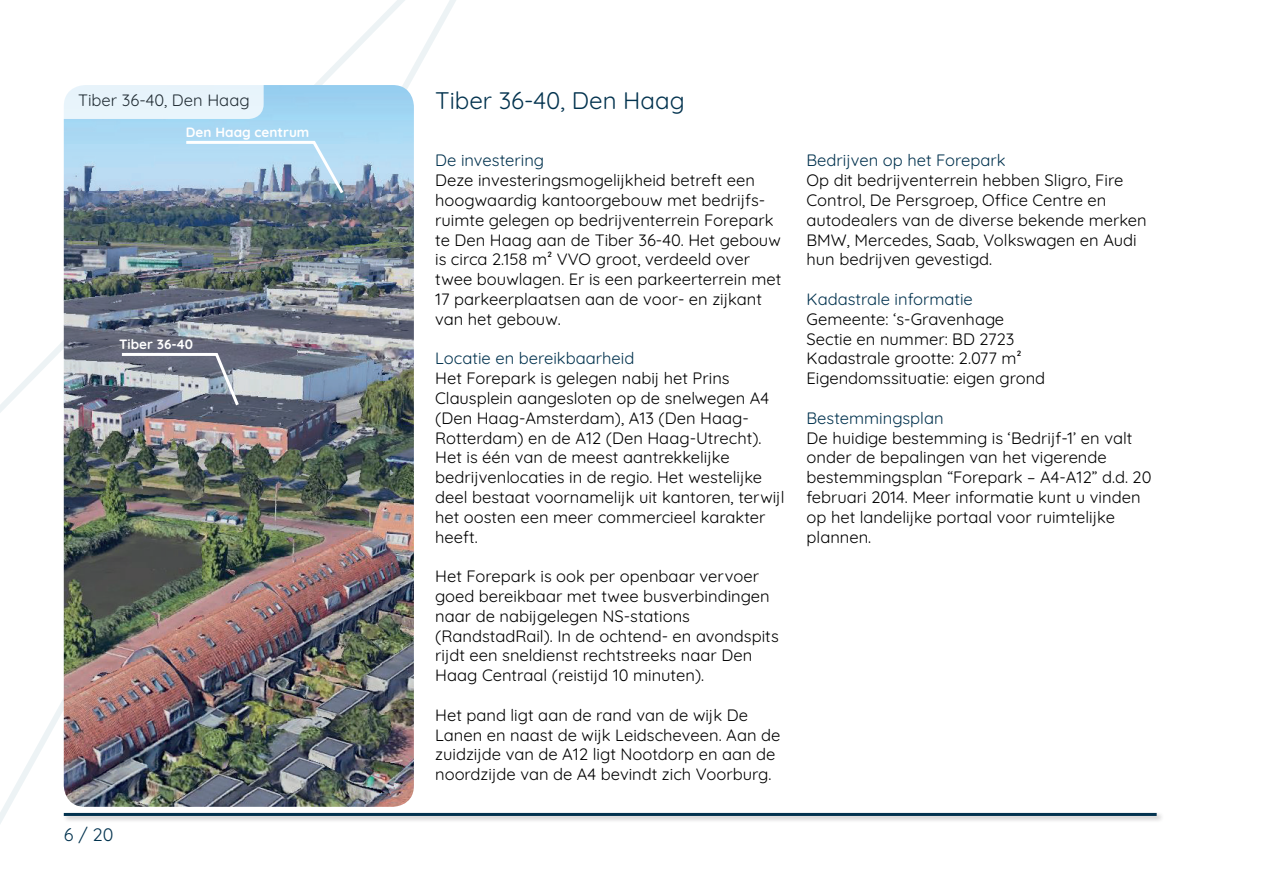
<style>
.page{position:relative;width:1263px;height:893px;background:#fff}
.page>*{position:absolute;margin:0;border:0;box-sizing:border-box;transform-origin:0 0}
.t1{font:24px "Quicksand";color:#03334f}
.t2{font:18px "Quicksand";color:#03334f}
.t3{font:16.5px/19.8px "Quicksand";color:#000}
.t4{font:16.5px "Quicksand";color:#03334f}
.t5{font:700 13.5px "Quicksand";color:#fff}
</style>
<div class="page">
<svg style="left:0;top:0;width:456px;height:824px"></svg>
<img style="left:64px;top:85px;width:350px;height:722px">
<div style="left:61px;top:84px;width:203px;height:35px;background:#e8f4fb"></div>
<svg style="left:119px;top:351px;width:122px;height:58px;background:#878e9b"></svg>
<svg style="left:183px;top:139px;width:163px;height:58px;background:#accae1"></svg>
<div style="left:62px;top:811px;width:1102px;height:13px;background:#231f20;opacity:.3"></div>
<hr style="left:64px;top:813px;width:1093px;height:3px;background:#03334f">
<p class="t3" style="left:78px;top:89px;width:173px">Tiber 36-40, Den Haag</p>
<p class="t5" style="left:186px;top:122px;width:125px">Den Haag centrum</p>
<p class="t5" style="left:119px;top:334px;width:76px">Tiber 36-40</p>
<p class="t2" style="left:64px;top:820px;width:51px">6 / 20</p>
<h1 class="t1" style="left:435px;top:82px;width:251px">Tiber 36-40, Den Haag</h1>
<p class="t4" style="left:435px;top:148px;width:111px">De investering</p>
<p class="t3" style="left:435px;top:169px;width:348px">Deze investeringsmogelijkheid betreft een hoogwaardig kantoorgebouw met bedrijfs&shy;ruimte gelegen op bedrijventerrein Forepark te Den Haag aan de Tiber 36-40. Het gebouw is circa 2.158 m² VVO groot, verdeeld over twee bouwlagen. Er is een parkeerterrein met 17 parkeerplaatsen aan de voor- en zijkant van het gebouw.</p>
<p class="t4" style="left:435px;top:346px;width:201px">Locatie en bereikbaarheid</p>
<p class="t3" style="left:435px;top:367px;width:351px">Het Forepark is gelegen nabij het Prins Clausplein aangesloten op de snelwegen A4 (Den Haag-Amsterdam), A13 (Den Haag-Rotterdam) en de A12 (Den Haag-Utrecht).<br>Het is één van de meest aantrekkelijke bedrijvenlocaties in de regio. Het westelijke deel bestaat voornamelijk uit kantoren, terwijl het oosten een meer commercieel karakter heeft.</p>
<p class="t3" style="left:435px;top:565px;width:345px">Het Forepark is ook per openbaar vervoer goed bereikbaar met twee busverbindingen naar de nabijgelegen NS-stations (RandstadRail). In de ochtend- en avondspits rijdt een sneldienst rechtstreeks naar Den Haag Centraal (reistijd 10 minuten).</p>
<p class="t3" style="left:435px;top:703px;width:347px">Het pand ligt aan de rand van de wijk De Lanen en naast de wijk Leidscheveen. Aan de zuidzijde van de A12 ligt Nootdorp en aan de noordzijde van de A4 bevindt zich Voorburg.</p>
<p class="t4" style="left:806px;top:148px;width:201px">Bedrijven op het Forepark</p>
<p class="t3" style="left:806px;top:169px;width:342px">Op dit bedrijventerrein hebben Sligro, Fire Control, De Persgroep, Office Centre en autodealers van de diverse bekende merken BMW, Mercedes, Saab, Volkswagen en Audi hun bedrijven gevestigd.</p>
<p class="t4" style="left:806px;top:286px;width:168px">Kadastrale informatie</p>
<p class="t3" style="left:806px;top:307px;width:240px">Gemeente: ‘s-Gravenhage<br>Sectie en nummer: BD 2723<br>Kadastrale grootte: 2.077 m²<br>Eigendomssituatie: eigen grond</p>
<p class="t4" style="left:806px;top:405px;width:138px">Bestemmingsplan</p>
<p class="t3" style="left:806px;top:426px;width:346px">De huidige bestemming is ‘Bedrijf-1’ en valt onder de bepalingen van het vigerende bestemmingsplan “Forepark – A4-A12” d.d. 20 februari 2014. Meer informatie kunt u vinden op het landelijke portaal voor ruimtelijke plannen.</p>
</div>
